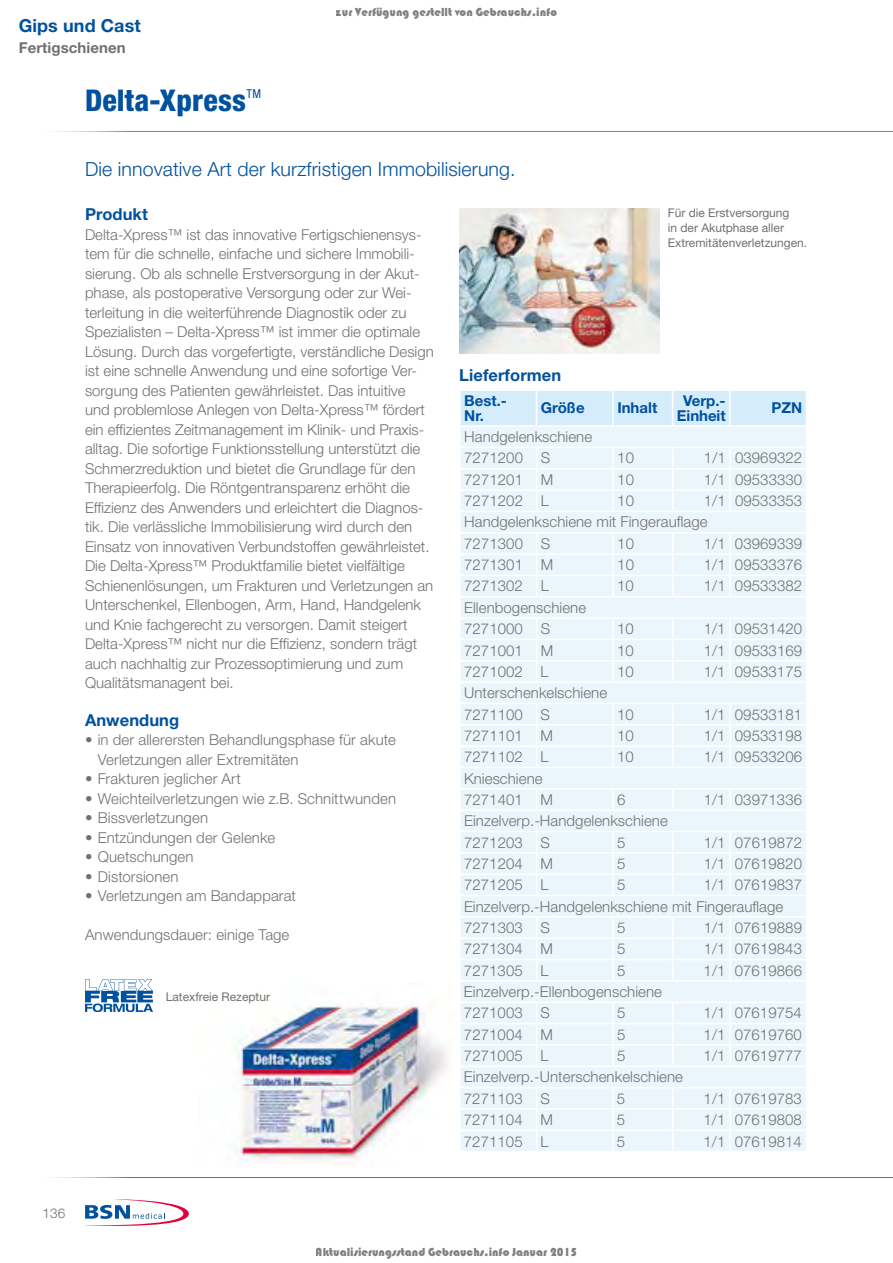
<style>
.page{position:relative;width:893px;height:1263px;background:#fff}
.page>*{position:absolute;margin:0;border:0;box-sizing:border-box;transform-origin:0 0}
.t1{font:800 condensed 30px "Helvetica Neue LT Std";letter-spacing:.005em;color:#00519e}
.t2{font:300 19.5px "Helvetica Neue LT Std";letter-spacing:.005em;color:#00519e}
.t3{font:700 18px "Helvetica Neue LT Std";letter-spacing:.005em;color:#00519e}
.t4{font:700 16.5px "Helvetica Neue LT Std";letter-spacing:.005em;color:#00519e}
.t5{font:300 15px/19.5px "Helvetica Neue LT Std";color:#707172}
.t6{font:700 15px/15px "Helvetica Neue LT Std";color:#00519e}
.t7{font:700 15px "Helvetica Neue LT Std";letter-spacing:.005em;color:#707172}
.t8{font:300 13.5px "Helvetica Neue LT Std";color:#707172}
.t9{font:condensed 12.3px "Helvetica Neue LT Std";color:#00519e}
.t10{font:12px/15px "Helvetica Neue LT Std";color:#707172}
.t11{font:12px "Bauhaus 93";color:rgb(0 0 0/.5)}
</style>
<div class="page">
<svg style="left:85px;top:1199px;width:104px;height:27px"></svg>
<hr style="left:0;top:1177px;width:893px;height:1px;background:#00519e">
<hr style="left:0;top:131px;width:893px;height:1px;background:#00519e">
<img style="left:227px;top:1000px;width:221px;height:161px">
<img style="left:459px;top:208px;width:200px;height:145px">
<svg style="left:85px;top:979px;width:68px;height:33px"></svg>
<svg style="left:460px;top:390px;width:346px;height:761px;background:#ebf6fc"></svg>
<p class="t3" style="left:19px;top:14px;width:124px">Gips und Cast</p>
<p class="t7" style="left:19px;top:38px;width:109px">Fertigschienen</p>
<h1 class="t1" style="left:85px;top:81px;width:162px">Delta-Xpress</h1>
<p class="t9" style="left:246px;top:87px;width:16px">TM</p>
<p class="t11" style="left:336px;top:6px;width:223px">zur Verfügung gestellt von Gebrauchs.info</p>
<h2 class="t2" style="left:85px;top:157px;width:432px">Die innovative Art der kurzfristigen Immobilisierung.</h2>
<p class="t4" style="left:85px;top:204px;width:64px">Produkt</p>
<p class="t5" style="left:85px;top:224px;width:350px">Delta-Xpress™ ist das innovative Fertigschienensys&shy;tem für die schnelle, einfache und sichere Immobili&shy;sierung. Ob als schnelle Erstversorgung in der Akut&shy;phase, als postoperative Versorgung oder zur Wei&shy;terleitung in die weiterführende Diagnostik oder zu Spezialisten – Delta-Xpress™ ist immer die optimale Lösung. Durch das vorgefertigte, verständliche Design ist eine schnelle Anwendung und eine sofortige Ver&shy;sorgung des Patienten gewährleistet. Das intuitive und problemlose Anlegen von Delta-Xpress™ fördert ein effizientes Zeitmanagement im Klinik- und Praxis&shy;alltag. Die sofortige Funktionsstellung unterstützt die Schmerzreduktion und bietet die Grundlage für den Therapieerfolg. Die Röntgentransparenz erhöht die Effizienz des Anwenders und erleichtert die Diagnos&shy;tik. Die verlässliche Immobilisierung wird durch den Einsatz von innovativen Verbundstoffen gewährleistet.<br>Die Delta-Xpress™ Produktfamilie bietet vielfältige Schienenlösungen, um Frakturen und Verletzungen an Unterschenkel, Ellenbogen, Arm, Hand, Handgelenk und Knie fachgerecht zu versorgen. Damit steigert Delta-Xpress™ nicht nur die Effizienz, sondern trägt auch nachhaltig zur Prozessoptimierung und zum Qualitätsmanagent bei.</p>
<p class="t10" style="left:668px;top:205px;width:141px">Für die Erstversorgung<br>in der Akutphase aller<br>Extremitätenverletzungen.</p>
<p class="t4" style="left:459px;top:365px;width:104px">Lieferformen</p>
<p class="t6" style="left:464px;top:393px;width:44px">Best.-<br>Nr.</p>
<p class="t6" style="left:541px;top:400px;width:45px">Größe</p>
<p class="t6" style="left:617px;top:400px;width:41px">Inhalt</p>
<p class="t6" style="left:677px;top:393px;width:50px;text-align:center">Verp.-<br>Einheit</p>
<p class="t6" style="left:771px;top:400px;width:32px">PZN</p>
<p class="t5" style="left:464px;top:426px;width:129px;line-height:21.3px">Handgelenkschiene<br>7271200 S</p>
<p class="t5" style="left:617px;top:448px;width:18px">10</p>
<p class="t5" style="left:704px;top:448px;width:100px">1/1 03969322</p>
<p class="t5" style="left:464px;top:469px;width:91px">7271201 M</p>
<p class="t5" style="left:617px;top:469px;width:18px">10</p>
<p class="t5" style="left:704px;top:469px;width:100px">1/1 09533330</p>
<p class="t5" style="left:464px;top:491px;width:86px">7271202 L</p>
<p class="t5" style="left:617px;top:491px;width:18px">10</p>
<p class="t5" style="left:464px;top:490px;width:340px;line-height:21.3px;text-indent:240px">1/1 09533353<br>Handgelenkschiene mit Fingerauflage<br>7271300 S</p>
<p class="t5" style="left:617px;top:533px;width:18px">10</p>
<p class="t5" style="left:704px;top:533px;width:100px">1/1 03969339</p>
<p class="t5" style="left:464px;top:555px;width:91px">7271301 M</p>
<p class="t5" style="left:617px;top:555px;width:18px">10</p>
<p class="t5" style="left:704px;top:555px;width:100px">1/1 09533376</p>
<p class="t5" style="left:464px;top:576px;width:86px">7271302 L</p>
<p class="t5" style="left:617px;top:576px;width:18px">10</p>
<p class="t5" style="left:704px;top:576px;width:100px">1/1 09533382</p>
<p class="t5" style="left:464px;top:596px;width:124px;line-height:21.3px">Ellenbogenschiene<br>7271000 S</p>
<p class="t5" style="left:617px;top:619px;width:18px">10</p>
<p class="t5" style="left:704px;top:619px;width:100px">1/1 09531420</p>
<p class="t5" style="left:464px;top:640px;width:91px">7271001 M</p>
<p class="t5" style="left:617px;top:640px;width:18px">10</p>
<p class="t5" style="left:704px;top:640px;width:100px">1/1 09533169</p>
<p class="t5" style="left:464px;top:661px;width:86px">7271002 L</p>
<p class="t5" style="left:617px;top:661px;width:18px">10</p>
<p class="t5" style="left:704px;top:661px;width:100px">1/1 09533175</p>
<p class="t5" style="left:464px;top:682px;width:145px;line-height:21.3px">Unterschenkelschiene<br>7271100 S</p>
<p class="t5" style="left:617px;top:704px;width:18px">10</p>
<p class="t5" style="left:704px;top:704px;width:100px">1/1 09533181</p>
<p class="t4" style="left:85px;top:710px;width:96px">Anwendung</p>
<p class="t5" style="left:98px;top:730px;width:300px;text-indent:-13px">• in der allerersten Behandlungsphase für akute<br>Verletzungen aller Extremitäten</p>
<p class="t5" style="left:85px;top:769px;width:157px">• Frakturen jeglicher Art</p>
<p class="t5" style="left:85px;top:788px;width:313px">• Weichteilverletzungen wie z.B. Schnittwunden</p>
<p class="t5" style="left:85px;top:808px;width:125px">• Bissverletzungen</p>
<p class="t5" style="left:85px;top:827px;width:192px">• Entzündungen der Gelenke</p>
<p class="t5" style="left:85px;top:847px;width:110px">• Quetschungen</p>
<p class="t5" style="left:85px;top:866px;width:95px">• Distorsionen</p>
<p class="t5" style="left:85px;top:886px;width:212px">• Verletzungen am Bandapparat</p>
<p class="t5" style="left:85px;top:925px;width:206px">Anwendungsdauer: einige Tage</p>
<p class="t5" style="left:464px;top:725px;width:91px">7271101 M</p>
<p class="t5" style="left:617px;top:725px;width:18px">10</p>
<p class="t5" style="left:704px;top:725px;width:100px">1/1 09533198</p>
<p class="t5" style="left:464px;top:747px;width:86px">7271102 L</p>
<p class="t5" style="left:617px;top:747px;width:18px">10</p>
<p class="t5" style="left:704px;top:747px;width:100px">1/1 09533206</p>
<p class="t5" style="left:464px;top:767px;width:91px;line-height:21.3px">Knieschiene<br>7271401 M</p>
<p class="t5" style="left:617px;top:789px;width:10px">6</p>
<p class="t5" style="left:704px;top:789px;width:100px">1/1 03971336</p>
<p class="t5" style="left:464px;top:810px;width:205px;line-height:21.3px">Einzelverp.-Handgelenkschiene<br>7271203 S</p>
<p class="t5" style="left:617px;top:832px;width:10px">5</p>
<p class="t5" style="left:704px;top:832px;width:100px">1/1 07619872</p>
<p class="t5" style="left:464px;top:854px;width:91px">7271204 M</p>
<p class="t5" style="left:617px;top:854px;width:10px">5</p>
<p class="t5" style="left:704px;top:854px;width:100px">1/1 07619820</p>
<p class="t5" style="left:464px;top:875px;width:86px">7271205 L</p>
<p class="t5" style="left:617px;top:875px;width:10px">5</p>
<p class="t5" style="left:464px;top:874px;width:340px;line-height:21.3px;text-indent:240px">1/1 07619837<br>Einzelverp.-Handgelenkschiene mit Fingerauflage<br>7271303 S</p>
<p class="t5" style="left:617px;top:918px;width:10px">5</p>
<p class="t5" style="left:704px;top:918px;width:100px">1/1 07619889</p>
<p class="t5" style="left:464px;top:939px;width:91px">7271304 M</p>
<p class="t5" style="left:617px;top:939px;width:10px">5</p>
<p class="t5" style="left:704px;top:939px;width:100px">1/1 07619843</p>
<p class="t5" style="left:464px;top:960px;width:86px">7271305 L</p>
<p class="t5" style="left:617px;top:960px;width:10px">5</p>
<p class="t5" style="left:704px;top:960px;width:100px">1/1 07619866</p>
<p class="t5" style="left:464px;top:981px;width:199px;line-height:21.3px">Einzelverp.-Ellenbogenschiene<br>7271003 S</p>
<p class="t10" style="left:166px;top:989px;width:106px">Latexfreie Rezeptur</p>
<p class="t5" style="left:617px;top:1003px;width:10px">5</p>
<p class="t5" style="left:704px;top:1003px;width:100px">1/1 07619754</p>
<p class="t5" style="left:464px;top:1024px;width:91px">7271004 M</p>
<p class="t5" style="left:617px;top:1024px;width:10px">5</p>
<p class="t5" style="left:704px;top:1024px;width:100px">1/1 07619760</p>
<p class="t5" style="left:464px;top:1046px;width:86px">7271005 L</p>
<p class="t5" style="left:617px;top:1046px;width:10px">5</p>
<p class="t5" style="left:704px;top:1046px;width:100px">1/1 07619777</p>
<p class="t5" style="left:464px;top:1066px;width:221px;line-height:21.3px">Einzelverp.-Unterschenkelschiene<br>7271103 S</p>
<p class="t5" style="left:617px;top:1088px;width:10px">5</p>
<p class="t5" style="left:704px;top:1088px;width:100px">1/1 07619783</p>
<p class="t8" style="left:43px;top:1204px;width:24px">136</p>
<p class="t5" style="left:464px;top:1110px;width:91px">7271104 M</p>
<p class="t5" style="left:617px;top:1110px;width:10px">5</p>
<p class="t5" style="left:704px;top:1110px;width:100px">1/1 07619808</p>
<p class="t5" style="left:464px;top:1131px;width:86px">7271105 L</p>
<p class="t5" style="left:617px;top:1131px;width:10px">5</p>
<p class="t5" style="left:703px;top:1131px;width:100px">1/1 07619814</p>
<p class="t11" style="left:316px;top:1245px;width:263px">Aktualisierungsstand Gebrauchs.info Januar 2015</p>
</div>
